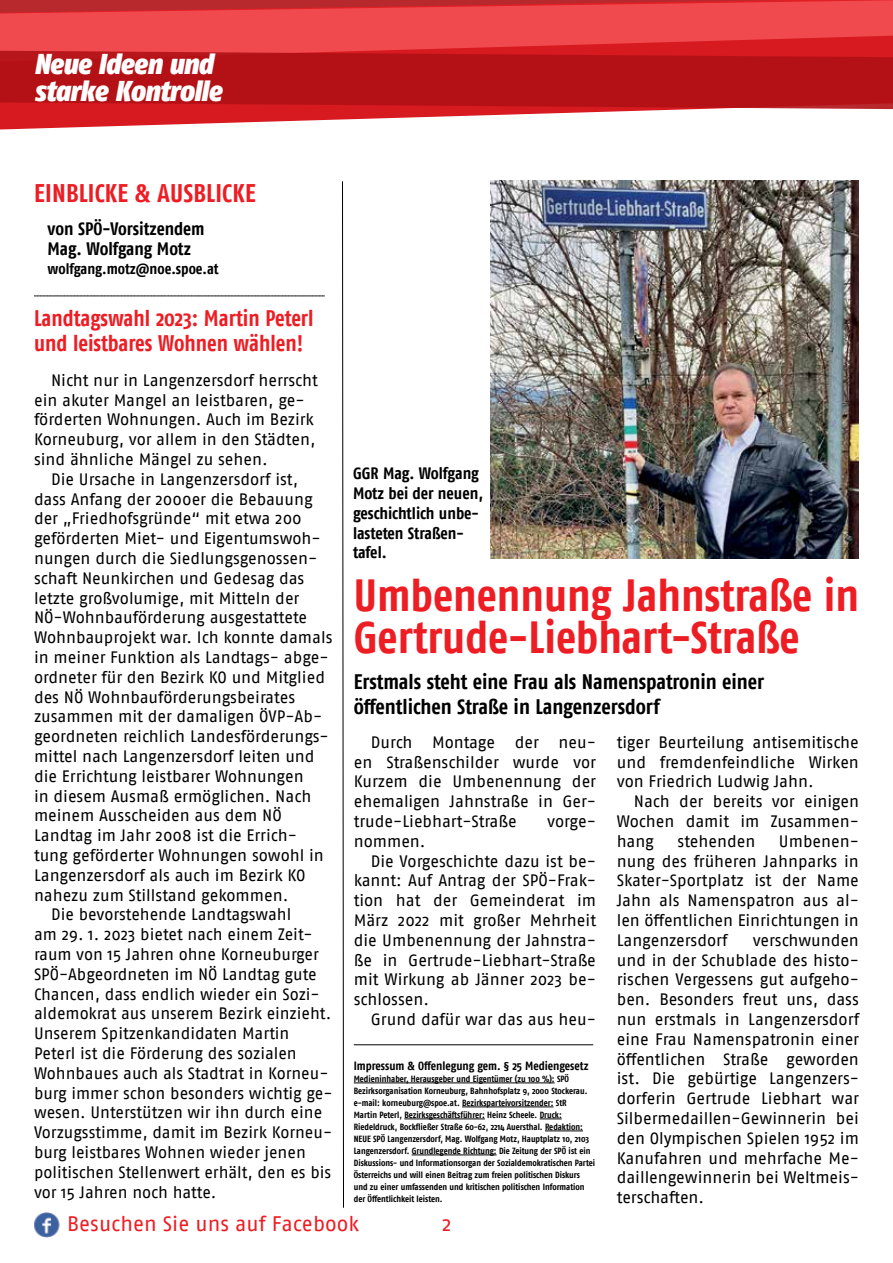
<style>
.page{position:relative;width:893px;height:1263px;background:#fff}
.page>*{position:absolute;margin:0;border:0;box-sizing:border-box;transform-origin:0 0}
.t1{font:700 condensed 45px/42px "Fago OT";color:#ed1d24}
.t2{font:italic 900 condensed 28.65px/27.2px "Fago OT";letter-spacing:-.02em;color:#fff}
.t3{font:700 condensed 25.5px "Fago OT";letter-spacing:.01em;color:#ed1d24}
.t4{font:700 condensed 22.5px/25.5px "Fago OT";color:#ed1d24;scale:.96 1}
.t5{font:700 condensed 21px/25.2px "Fago OT";letter-spacing:-.005em;color:#000}
.t6{font:21px "Fago OT";color:#ed1d24}
.t7{font:700 condensed 18px/19.5px "Fago OT";color:#000}
.t8{font:16.5px/19.8px "Fago OT";letter-spacing:-.005em;color:#000;text-align:justify}
.t9{font:700 condensed 16.5px/19.8px "Fago OT";color:#000}
.t10{font:700 condensed 15px "Fago OT";color:#000}
.t11{font:700 condensed 12px "Fago OT";color:#000}
.t12{font:700 condensed 9px/12px "Fago OT";color:#000}
</style>
<div class="page">
<svg style="left:0;top:0;width:893px;height:36px;background:#e64348"></svg>
<svg style="left:0;top:36px;width:893px;height:93px;fill:#f04a4f"></svg>
<svg style="left:0;top:48px;width:893px;height:74px;background:#c2272d"></svg>
<svg style="left:34px;top:296px;width:291px;height:1px"></svg>
<hr style="left:354px;top:1044px;width:239px;height:1px;background:#000">
<svg style="left:342px;top:181px;width:2px;height:1027px;background:#7f7f7f"></svg>
<img style="left:34px;top:1212px;width:26px;height:25px">
<hr style="left:354px;top:1082px;width:201px;height:1px;background:#000">
<hr style="left:462px;top:1106px;width:91px;height:1px;background:#000">
<hr style="left:404px;top:1118px;width:81px;height:1px;background:#000">
<svg style="left:540px;top:1118px;width:22px;height:1px"></svg>
<hr style="left:545px;top:1130px;width:38px;height:1px;background:#000">
<hr style="left:412px;top:1154px;width:85px;height:1px;background:#000">
<img style="left:491px;top:181px;width:368px;height:377px">
<h2 class="t2" style="left:34px;top:50px;width:189px">Neue Ideen und starke Kontrolle</h2>
<h3 class="t3" style="left:34px;top:177px;width:210px">ei nblicke &amp; ausblicke</h3>
<p class="t7" style="left:48px;top:219px;width:159px">von SPÖ-Vorsitzendem<br>Mag. Wolfgang Motz</p>
<p class="t10" style="left:48px;top:260px;width:173px">wolfgang.motz@noe.spoe.at</p>
<h3 class="t4" style="left:34px;top:305px;width:293px">Landtagswahl 2023: Martin Peterl und leistbares Wohnen wählen!</h3>
<p class="t8" style="left:34px;top:370px;width:285px;text-align:left;text-indent:17px">Nicht nur in Langenzersdorf herrscht ein akuter Mangel an leistbaren, ge&shy;förderten Wohnungen. Auch im Bezirk Korneuburg, vor allem in den Städten, sind ähnliche Mängel zu sehen.</p>
<p class="t8" style="left:51px;top:469px;width:249px">Die Ursache in Langenzersdorf ist,</p>
<p class="t8" style="left:34px;top:489px;width:280px">dass Anfang der 2000er die Bebauung</p>
<p class="t8" style="left:34px;top:509px;width:269px">der „Friedhofsgründe“ mit etwa 200</p>
<p class="t8" style="left:34px;top:528px;width:288px">geförderten Miet- und Eigentumswoh-</p>
<p class="t8" style="left:34px;top:548px;width:285px">nungen durch die Siedlungsgenossen-</p>
<p class="t8" style="left:34px;top:568px;width:272px">schaft Neunkirchen und Gedesag das</p>
<p class="t8" style="left:34px;top:588px;width:267px">letzte großvolumige, mit Mitteln der</p>
<p class="t8" style="left:34px;top:608px;width:275px">NÖ-Wohnbauförderung ausgestattete</p>
<p class="t8" style="left:34px;top:627px;width:300px">Wohnbauprojekt war. Ich konnte damals</p>
<p class="t8" style="left:34px;top:647px;width:296px">in meiner Funktion als Landtags- abge-</p>
<p class="t8" style="left:34px;top:667px;width:293px">ordneter für den Bezirk KO und Mitglied</p>
<p class="t8" style="left:34px;top:687px;width:263px">des NÖ Wohnbauförderungsbeirates</p>
<p class="t8" style="left:34px;top:707px;width:290px">zusammen mit der damaligen ÖVP-Ab-</p>
<p class="t8" style="left:34px;top:726px;width:296px">geordneten reichlich Landesförderungs-</p>
<p class="t8" style="left:34px;top:746px;width:282px">mittel nach Langenzersdorf leiten und</p>
<p class="t8" style="left:34px;top:766px;width:271px">die Errichtung leistbarer Wohnungen</p>
<p class="t8" style="left:34px;top:786px;width:279px">in diesem Ausmaß ermöglichen. Nach</p>
<p class="t8" style="left:34px;top:806px;width:249px">meinem Ausscheiden aus dem NÖ</p>
<p class="t8" style="left:34px;top:825px;width:264px">Landtag im Jahr 2008 ist die Errich-</p>
<p class="t8" style="left:34px;top:845px;width:291px">tung geförderter Wohnungen sowohl in</p>
<p class="t8" style="left:34px;top:865px;width:273px">Langenzersdorf als auch im Bezirk KO</p>
<p class="t8" style="left:34px;top:885px;width:256px">nahezu zum Stillstand gekommen.</p>
<p class="t8" style="left:51px;top:905px;width:242px">Die bevorstehende Landtagswahl</p>
<p class="t8" style="left:34px;top:924px;width:280px">am 29. 1. 2023 bietet nach einem Zeit-</p>
<p class="t8" style="left:34px;top:944px;width:286px">raum von 15 Jahren ohne Korneuburger</p>
<p class="t8" style="left:34px;top:964px;width:284px">SPÖ-Abgeordneten im NÖ Landtag gute</p>
<p class="t8" style="left:34px;top:984px;width:287px">Chancen, dass endlich wieder ein Sozi-</p>
<p class="t8" style="left:34px;top:1004px;width:299px">aldemokrat aus unserem Bezirk einzieht.</p>
<p class="t8" style="left:34px;top:1023px;width:257px">Unserem Spitzenkandidaten Martin</p>
<p class="t8" style="left:34px;top:1043px;width:264px">Peterl ist die Förderung des sozialen</p>
<p class="t8" style="left:34px;top:1063px;width:296px">Wohnbaues auch als Stadtrat in Korneu-</p>
<p class="t8" style="left:34px;top:1083px;width:300px">burg immer schon besonders wichtig ge-</p>
<p class="t8" style="left:34px;top:1103px;width:290px">wesen. Unterstützen wir ihn durch eine</p>
<p class="t8" style="left:34px;top:1122px;width:300px">Vorzugsstimme, damit im Bezirk Korneu-</p>
<p class="t8" style="left:34px;top:1142px;width:273px">burg leistbares Wohnen wieder jenen</p>
<p class="t8" style="left:34px;top:1162px;width:299px">politischen Stellenwert erhält, den es bis</p>
<p class="t8" style="left:34px;top:1182px;width:184px">vor 15 Jahren noch hatte.</p>
<p class="t9" style="left:353px;top:463px;width:132px">GGR Mag. Wolfgang<br>Motz bei der neuen, geschichtlich unbe&shy;lasteten Straßen&shy;tafel.</p>
<h1 class="t1" style="left:354px;top:574px;width:507px">Umbenennung Jahnstraße in<br>Gertrude-Liebhart-Straße</h1>
<p class="t5" style="left:354px;top:669px;width:412px">Erstmals steht eine Frau als Namenspatronin einer öffentlichen Straße in Langenzersdorf</p>
<p class="t8" style="left:354px;top:732px;width:244px;text-indent:17px">Durch Montage der neu&shy;en Straßenschilder wurde vor Kurzem die Umbenennung der ehemaligen Jahnstraße in Ger&shy;trude-Liebhart-Straße</p>
<p class="t8" style="left:547px;top:811px;width:50px">vorge-</p>
<p class="t8" style="left:354px;top:831px;width:73px">nommen.</p>
<p class="t8" style="left:371px;top:851px;width:227px">Die Vorgeschichte dazu ist be-</p>
<p class="t8" style="left:354px;top:871px;width:244px">kannt: Auf Antrag der SPÖ-Frak-</p>
<p class="t8" style="left:354px;top:890px;width:244px">tion hat der Gemeinderat im</p>
<p class="t8" style="left:354px;top:910px;width:244px">März 2022 mit großer Mehrheit</p>
<p class="t8" style="left:354px;top:930px;width:244px">die Umbenennung der Jahnstra-</p>
<p class="t8" style="left:354px;top:950px;width:244px">ße in Gertrude-Liebhart-Straße</p>
<p class="t8" style="left:354px;top:970px;width:244px">mit Wirkung ab Jänner 2023 be-</p>
<p class="t8" style="left:354px;top:989px;width:77px">schlossen.</p>
<p class="t8" style="left:371px;top:1009px;width:227px">Grund dafür war das aus heu-</p>
<p class="t11" style="left:354px;top:1058px;width:236px">Impressum &amp; Offenlegung gem. § 25 Mediengesetz</p>
<p class="t12" style="left:354px;top:1073px;width:243px">Medieninhaber, Herausgeber und Eigentümer (zu 100 %): SPÖ Bezirksorganisation Korneuburg, Bahnhofsplatz 9, 2000 Stockerau. e-mail: korneuburg@spoe.at. Bezirksparteivorsitzender: StR<br>Martin Peterl, Bezirksgeschäftsführer: Heinz Scheele. Druck:<br>Riedeldruck, Bockfließer Straße 60-62, 2214 Auersthal. Redaktion:<br>NEUE SPÖ Langenzersdorf, Mag. Wolfgang Motz, Hauptplatz 10, 2103<br>Langenzersdorf. Grundlegende Richtung: Die Zeitung der SPÖ ist ein Diskussions- und Informationsorgan der Sozialdemokratischen Partei Österreichs und will einen Beitrag zum freien politischen Diskurs und zu einer umfassenden und kritischen politischen Information der Öffentlichkeit leisten.</p>
<p class="t8" style="left:617px;top:732px;width:244px">tiger Beurteilung antisemitische und fremdenfeindliche Wirken von Friedrich Ludwig Jahn.</p>
<p class="t8" style="left:617px;top:791px;width:244px;text-indent:17px">Nach der bereits vor einigen Wochen damit im Zusammen&shy;hang</p>
<p class="t8" style="left:617px;top:831px;width:244px;text-indent:162px">Umbenen&shy;nung des früheren Jahnparks in Skater-Sportplatz ist der Name Jahn als Namenspatron aus al&shy;len öffentlichen Einrichtungen in Langenzersdorf</p>
<p class="t8" style="left:677px;top:831px;width:79px">stehenden</p>
<p class="t8" style="left:617px;top:930px;width:244px;text-indent:136px">verschwunden und in der Schublade des histo&shy;rischen Vergessens gut aufgeho&shy;ben. Besonders freut uns, dass nun erstmals in Langenzersdorf eine Frau Namenspatronin einer öffentlichen Straße geworden ist. Die gebürtige Langenzers&shy;dorferin Gertrude Liebhart war Silbermedaillen-Gewinnerin bei den Olympischen Spielen 1952 im Kanufahren und mehrfache Me&shy;daillengewinnerin bei Weltmeis&shy;terschaften.</p>
<p class="t6" style="left:67px;top:1211px;width:294px">Besuchen Sie uns auf Facebook</p>
<p class="t6" style="left:442px;top:1211px;width:11px">2</p>
</div>
